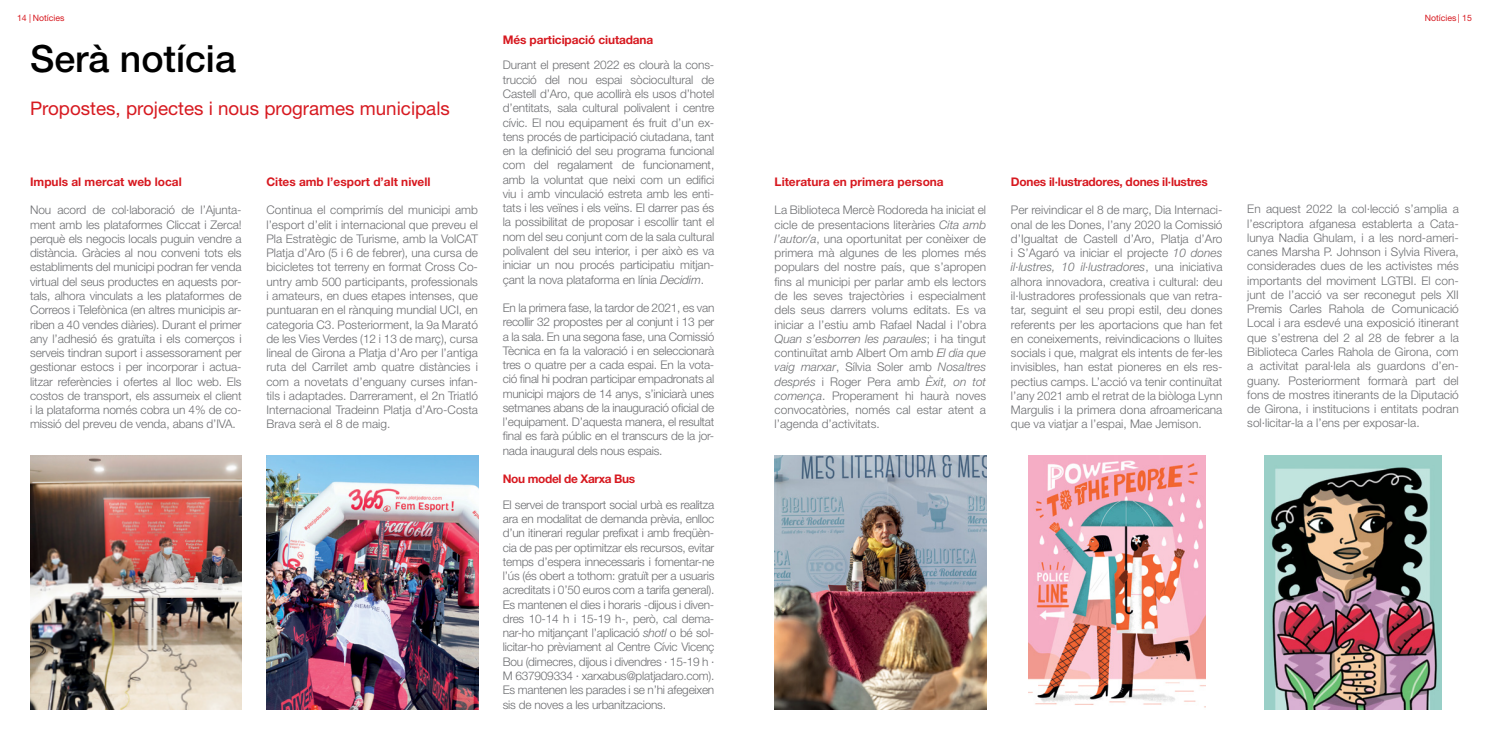
<style>
.page{position:relative;width:1489px;height:745px;background:#fff}
.page>*{position:absolute;margin:0;border:0;box-sizing:border-box;transform-origin:0 0}
.t1{font:500 37.5px "Helvetica Neue LT Std";color:#000}
.t2{font:18.75px "Helvetica Neue LT Std";color:#d71920}
.t3{font:300 11.88px/14.2px "Helvetica Neue LT Std";letter-spacing:-.02em;color:#6d6e71;text-align:justify}
.t4{font:700 11.88px "Helvetica Neue LT Std";letter-spacing:-.01em;color:#d71920}
.t5{font:700 11.88px "Helvetica Neue LT Std";letter-spacing:-.03em;color:#d71920}
.t6{font:8.75px "Helvetica Neue LT Std";color:#d71920}
.s1{font-style:italic}
</style>
<div class="page">
<img style="left:30px;top:455px;width:212px;height:254px">
<img style="left:266px;top:455px;width:212px;height:254px">
<img style="left:774px;top:455px;width:212px;height:254px">
<img style="left:1028px;top:455px;width:177px;height:253px">
<img style="left:1264px;top:455px;width:177px;height:254px">
<p class="t6" style="left:17px;top:13px;width:49px">14 | Notícies</p>
<p class="t6" style="left:1424px;top:13px;width:49px">Notícies | 15</p>
<h1 class="t1" style="left:30px;top:36px;width:207px">Serà notícia</h1>
<h2 class="t2" style="left:30px;top:97px;width:421px">Propostes, projectes i nous programes municipals</h2>
<p class="t4" style="left:503px;top:32px;width:152px">Més participació ciutadana</p>
<p class="t3" style="left:503px;top:58px;width:213px">Durant el present 2022 es clourà la cons&shy;trucció del nou espai sòciocultural de Castell d’Aro, que acollirà els usos d’hotel d’entitats, sala cultural polivalent i centre cívic. El nou equipament és fruit d’un ex&shy;tens procés de participació ciutadana, tant en la definició del seu programa funcional com del regalament de funcionament, amb la voluntat que neixi com un edifici viu i amb vinculació estreta amb les enti&shy;tats i les veïnes i els veïns. El darrer pas és la possibilitat de proposar i escollir tant el nom del seu conjunt com de la sala cultural polivalent del seu interior, i per això es va iniciar un nou procés participatiu mitjan&shy;çant la nova plataforma en línia <span class="s1">Decidim</span>.</p>
<p class="t3" style="left:503px;top:300px;width:213px">En la primera fase, la tardor de 2021, es van recollir 32 propostes per al conjunt i 13 per a la sala. En una segona fase, una Comissió Tècnica en fa la valoració i en seleccionarà tres o quatre per a cada espai. En la vota&shy;ció final hi podran participar empadronats al municipi majors de 14 anys, s’iniciarà unes setmanes abans de la inauguració oficial de l’equipament. D’aquesta manera, el resultat final es farà públic en el transcurs de la jor&shy;nada inaugural dels nous espais.</p>
<p class="t5" style="left:503px;top:471px;width:134px">Nou model de Xarxa Bus</p>
<p class="t3" style="left:503px;top:497px;width:213px;text-align:left">El servei de transport social urbà es realitza ara en modalitat de demanda prèvia, enlloc d’un itinerari regular prefixat i amb freqüèn&shy;cia de pas per optimitzar els recursos, evitar temps d’espera innecessaris i fomentar-ne l’ús (és obert a tothom: gratuït per a usuaris acreditats i 0’50 euros com a tarifa general).<br>Es mantenen el dies i horaris -dijous i diven&shy;dres 10-14 h i 15-19 h-, però, cal dema&shy;nar-ho mitjançant l’aplicació <span class="s1">shotl</span> o bé sol· licitar-ho prèviament al Centre Cívic Vicenç Bou (dimecres, dijous i divendres · 15-19 h · M 637909334 · xarxabus@platjadaro.com).<br>Es mantenen les parades i se n’hi afegeixen sis de noves a les urbanitzacions.</p>
<p class="t4" style="left:266px;top:174px;width:165px">Cites amb l’esport d’alt nivell</p>
<p class="t3" style="left:266px;top:203px;width:213px">Continua el comprimís del municipi amb l’esport d’elit i internacional que preveu el Pla Estratègic de Turisme, amb la VolCAT Platja d’Aro (5 i 6 de febrer), una cursa de bicicletes tot terreny en format Cross Co&shy;untry amb 500 participants, professionals i amateurs, en dues etapes intenses, que puntuaran en el rànquing mundial UCI, en categoria C3. Posteriorment, la 9a Marató de les Vies Verdes (12 i 13 de març), cursa lineal de Girona a Platja d’Aro per l’antiga ruta del Carrilet amb quatre distàncies i com a novetats d’enguany curses infan&shy;tils i adaptades. Darrerament, el 2n Triatló Internacional Tradeinn Platja d’Aro-Costa Brava serà el 8 de maig.</p>
<p class="t4" style="left:30px;top:174px;width:153px">Impuls al mercat web local</p>
<p class="t3" style="left:30px;top:203px;width:213px">Nou acord de col·laboració de l’Ajunta&shy;ment amb les plataformes Cliccat i Zerca! perquè els negocis locals puguin vendre a distància. Gràcies al nou conveni tots els establiments del municipi podran fer venda virtual del seus productes en aquests por&shy;tals, alhora vinculats a les plataformes de Correos i Telefònica (en altres municipis ar&shy;riben a 40 vendes diàries). Durant el primer any l’adhesió és gratuïta i els comerços i serveis tindran suport i assessorament per gestionar estocs i per incorporar i actua&shy;litzar referències i ofertes al lloc web. Els costos de transport, els assumeix el client i la plataforma només cobra un 4% de co&shy;missió del preveu de venda, abans d’IVA.</p>
<p class="t4" style="left:1010px;top:174px;width:198px">Dones il·lustradores, dones il·lustres</p>
<p class="t3" style="left:1010px;top:203px;width:213px">Per reivindicar el 8 de març, Dia Internaci&shy;onal de les Dones, l’any 2020 la Comissió d’Igualtat de Castell d’Aro, Platja d’Aro i S’Agaró va iniciar el projecte <span class="s1">10 dones il·lustres, 10 il·lustradores</span>, una iniciativa alhora innovadora, creativa i cultural: deu il·lustradores professionals que van retra&shy;tar, seguint el seu propi estil, deu dones referents per les aportacions que han fet en coneixements, reivindicacions o lluites socials i que, malgrat els intents de fer-les invisibles, han estat pioneres en els res&shy;pectius camps. L’acció va tenir continuïtat l’any 2021 amb el retrat de la biòloga Lynn Margulis i la primera dona afroamericana que va viatjar a l’espai, Mae Jemison.</p>
<p class="t3" style="left:1247px;top:202px;width:213px">En aquest 2022 la col·lecció s’amplia a l’escriptora afganesa establerta a Cata&shy;lunya Nadia Ghulam, i a les nord-ameri&shy;canes Marsha P. Johnson i Sylvia Rivera, considerades dues de les activistes més importants del moviment LGTBI. El con&shy;junt de l’acció va ser reconegut pels XII Premis Carles Rahola de Comunicació Local i ara esdevé una exposició itinerant que s’estrena del 2 al 28 de febrer a la Biblioteca Carles Rahola de Girona, com a activitat paral·lela als guardons d’en&shy;guany. Posteriorment formarà part del fons de mostres itinerants de la Diputació de Girona, i institucions i entitats podran sol·licitar-la a l’ens per exposar-la.</p>
<p class="t4" style="left:774px;top:174px;width:171px">Literatura en primera persona</p>
<p class="t3" style="left:774px;top:203px;width:213px">La Biblioteca Mercè Rodoreda ha iniciat el cicle de presentacions literàries <span class="s1">Cita amb l’autor/a</span>, una oportunitat per conèixer de primera mà algunes de les plomes més populars del nostre país, que s’apropen fins al municipi per parlar amb els lectors de les seves trajectòries i especialment dels seus darrers volums editats. Es va iniciar a l’estiu amb Rafael Nadal i l’obra <span class="s1">Quan s’esborren les paraules</span>; i ha tingut continuïtat amb Albert Om amb <span class="s1">El dia que vaig marxar</span>, Sílvia Soler amb <span class="s1">Nosaltres després</span> i Roger Pera amb <span class="s1">Èxit, on tot comença</span>. Properament hi haurà noves convocatòries, només cal estar atent a l’agenda d’activitats.</p>
</div>
